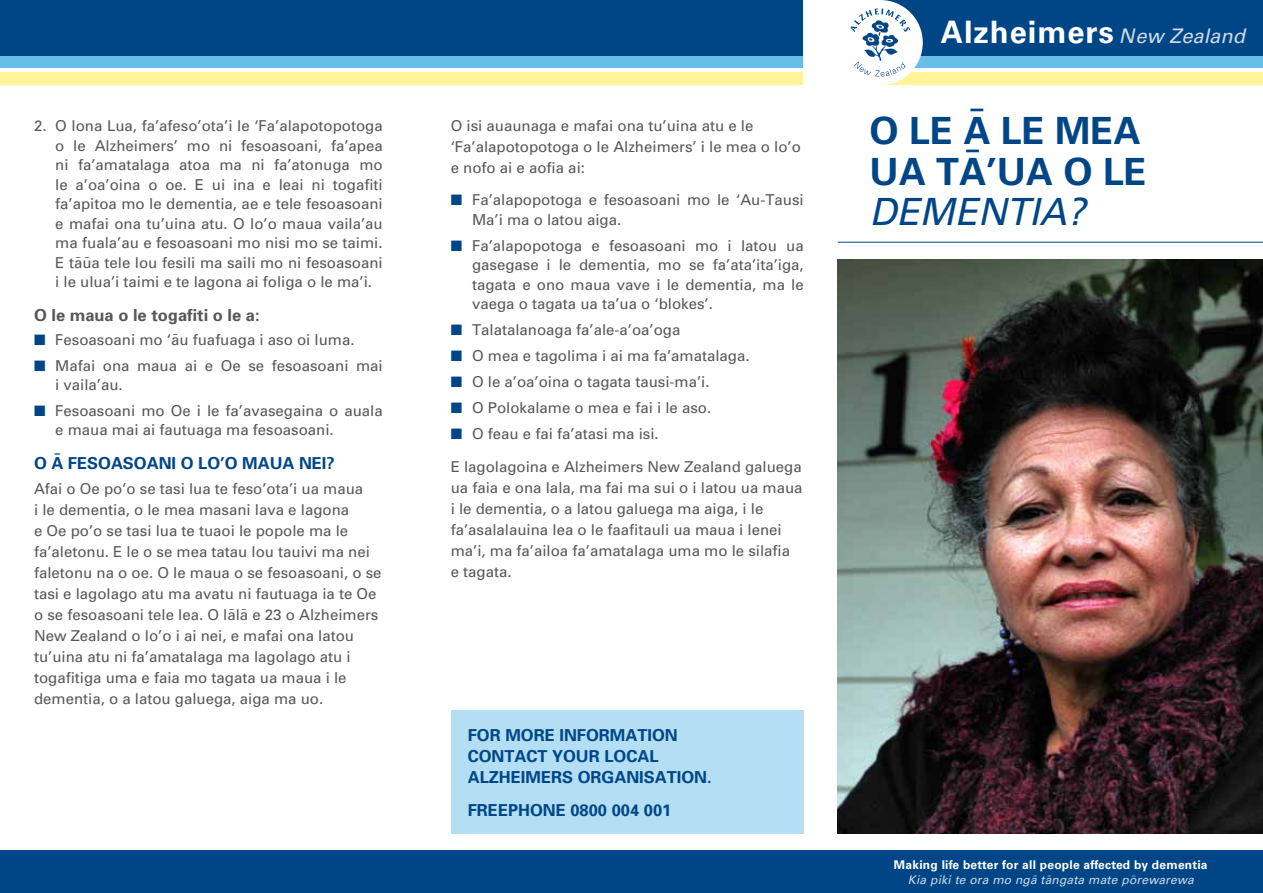
<style>
.page{position:relative;width:1263px;height:893px;background:#fff}
.page>*{position:absolute;margin:0;border:0;box-sizing:border-box;transform-origin:0 0}
.t1{font:37.5px/40.5px "Univers Bold Macron";color:#004687}
.t2{font:italic 37.5px "Univers";color:#004687}
.t3{font:700 30.9px "Univers";letter-spacing:.03em;color:#fff}
.t4{font:16.5px/21px "Univers Bold Macron";color:#004687}
.t5{font:16.5px "Univers Bold Macron";color:#58585a}
.t6{font:15px/21px "Univers Macron";color:#58585a}
.t7{font:700 12px "Univers";letter-spacing:.02em;color:#fff}
.t8{font:italic 12px "Univers";letter-spacing:.02em;color:#ccdae7}
.s1{color:#004687}
.s2{font-weight:400;font-style:italic;font-size:20.1px;color:#ccdae7}
</style>
<div class="page">
<div style="left:0;top:850px;width:1263px;height:43px;background:#004687"></div>
<hr style="left:838px;top:242px;width:425px;height:1px;background:#004687">
<div style="left:888px;top:55px;width:375px;height:13px;background:#67bee7"></div>
<div style="left:880px;top:72px;width:383px;height:13px;background:#fff598"></div>
<div style="left:881px;top:0;width:382px;height:55px;background:#004687"></div>
<div style="left:838px;top:0;width:85px;height:85px;background:#fff;border-radius:50%"></div>
<svg style="left:850px;top:8px;width:60px;height:69px"></svg>
<div style="left:0;top:55px;width:803px;height:13px;background:#67bee7"></div>
<div style="left:0;top:72px;width:803px;height:13px;background:#fff598"></div>
<div style="left:0;top:0;width:803px;height:55px;background:#004687"></div>
<img style="left:838px;top:259px;width:425px;height:574px">
<div style="left:451px;top:710px;width:353px;height:123px;background:#b3def3"></div>
<p class="t6" style="left:55px;top:116px;width:329px;line-height:19.5px;text-align:justify;text-indent:-21px">2. O lona Lua, fa’afeso’ota’i le ‘Fa’alapotopotoga o le Alzheimers’ mo ni fesoasoani, fa’apea ni fa’amatalaga atoa ma ni fa’atonuga mo le a’oa’oina o oe. E ui ina e leai ni togafiti fa’apitoa mo le dementia, ae e tele fesoasoani e mafai ona tu’uina atu. O lo’o maua vaila’au ma fuala’au e fesoasoani mo nisi mo se taimi.<br>E täüa tele lou fesili ma saili mo ni fesoasoani i le ulua’i taimi e te lagona ai foliga o le ma’i.</p>
<p class="t5" style="left:34px;top:304px;width:227px">O LE MAUA O LE TOGAFITI O LE A:</p>
<p class="t6" style="left:34px;top:329px;width:322px"><span class="s1">■</span> Fesoasoani mo ‘äu fuafuaga i aso oi luma.</p>
<p class="t6" style="left:55px;top:355px;width:329px;line-height:19.5px;text-indent:-21px"><span class="s1">■</span> Mafai ona maua ai e Oe se fesoasoani mai i vaila’au.</p>
<p class="t6" style="left:55px;top:401px;width:329px;line-height:19.5px;text-indent:-21px"><span class="s1">■</span> Fesoasoani mo Oe i le fa’avasegaina o auala e maua mai ai fautuaga ma fesoasoani.</p>
<p class="t4" style="left:34px;top:452px;width:302px">O Ä FESOASOANI O LO’O MAUA NEI?</p>
<p class="t6" style="left:34px;top:478px;width:349px">Afai o Oe po’o se tasi lua te feso’ota’i ua maua<br>i le dementia, o le mea masani lava e lagona<br>e Oe po’o se tasi lua te tuaoi le popole ma le fa’aletonu. E le o se mea tatau lou tauivi ma nei faletonu na o oe. O le maua o se fesoasoani, o se tasi e lagolago atu ma avatu ni fautuaga ia te Oe o se fesoasoani tele lea. O lälä e 23 o Alzheimers New Zealand o lo’o i ai nei, e mafai ona latou tu’uina atu ni fa’amatalaga ma lagolago atu i togafitiga uma e faia mo tagata ua maua i le dementia, o a latou galuega, aiga ma uo.</p>
<p class="t6" style="left:451px;top:115px;width:352px">O isi auaunaga e mafai ona tu’uina atu e le ‘Fa’alapotopotoga o le Alzheimers’ i le mea o lo’o e nofo ai e aofia ai:</p>
<p class="t6" style="left:472px;top:190px;width:333px;line-height:19.5px;text-indent:-21px"><span class="s1">■</span> Fa’alapopotoga e fesoasoani mo le ‘Au-Tausi<br>Ma’i ma o latou aiga.</p>
<p class="t6" style="left:472px;top:235px;width:333px;line-height:19.5px;text-align:justify;text-indent:-21px"><span class="s1">■</span> Fa’alapopotoga e fesoasoani mo i latou ua gasegase i le dementia, mo se fa’ata’ita’iga, tagata e ono maua vave i le dementia, ma le vaega o tagata ua ta’ua o ‘blokes’.</p>
<p class="t6" style="left:451px;top:319px;width:231px"><span class="s1">■</span> Talatalanoaga fa’ale-a’oa’oga</p>
<p class="t6" style="left:451px;top:345px;width:300px"><span class="s1">■</span> O mea e tagolima i ai ma fa’amatalaga.</p>
<p class="t6" style="left:451px;top:371px;width:260px"><span class="s1">■</span> O le a’oa’oina o tagata tausi-ma’i.</p>
<p class="t6" style="left:451px;top:397px;width:262px"><span class="s1">■</span> O Polokalame o mea e fai i le aso.</p>
<p class="t6" style="left:451px;top:423px;width:209px"><span class="s1">■</span> O feau e fai fa’atasi ma isi.</p>
<p class="t6" style="left:451px;top:456px;width:353px">E lagolagoina e Alzheimers New Zealand galuega ua faia e ona lala, ma fai ma sui o i latou ua maua i le dementia, o a latou galuega ma aiga, i le fa’asalalauina lea o le faafitauli ua maua i lenei ma’i, ma fa’ailoa fa’amatalaga uma mo le silafia<br>e tagata.</p>
<p class="t4" style="left:468px;top:724px;width:245px">FOR MORE INFORMATION<br>CO NTACT YO UR LOCAL<br>ALZHEIMERS ORGANISATION.</p>
<p class="t4" style="left:468px;top:799px;width:205px">FREEPHONE 0800 004 001</p>
<h2 class="t3" style="left:941px;top:14px;width:307px">Alzheimers <span class="s2">New Zealand</span></h2>
<h1 class="t1" style="left:870px;top:109px;width:279px">O LE Ä LE MEA<br>UA TÄ’UA O LE</h1>
<h1 class="t2" style="left:870px;top:190px;width:217px">dementia?</h1>
<p class="t7" style="left:894px;top:857px;width:315px">Making life better for all people affected by dementia</p>
<p class="t8" style="left:908px;top:872px;width:288px">Kia piki te ora mo ng ¯a t¯angata mate p ¯orewarewa</p>
</div>
